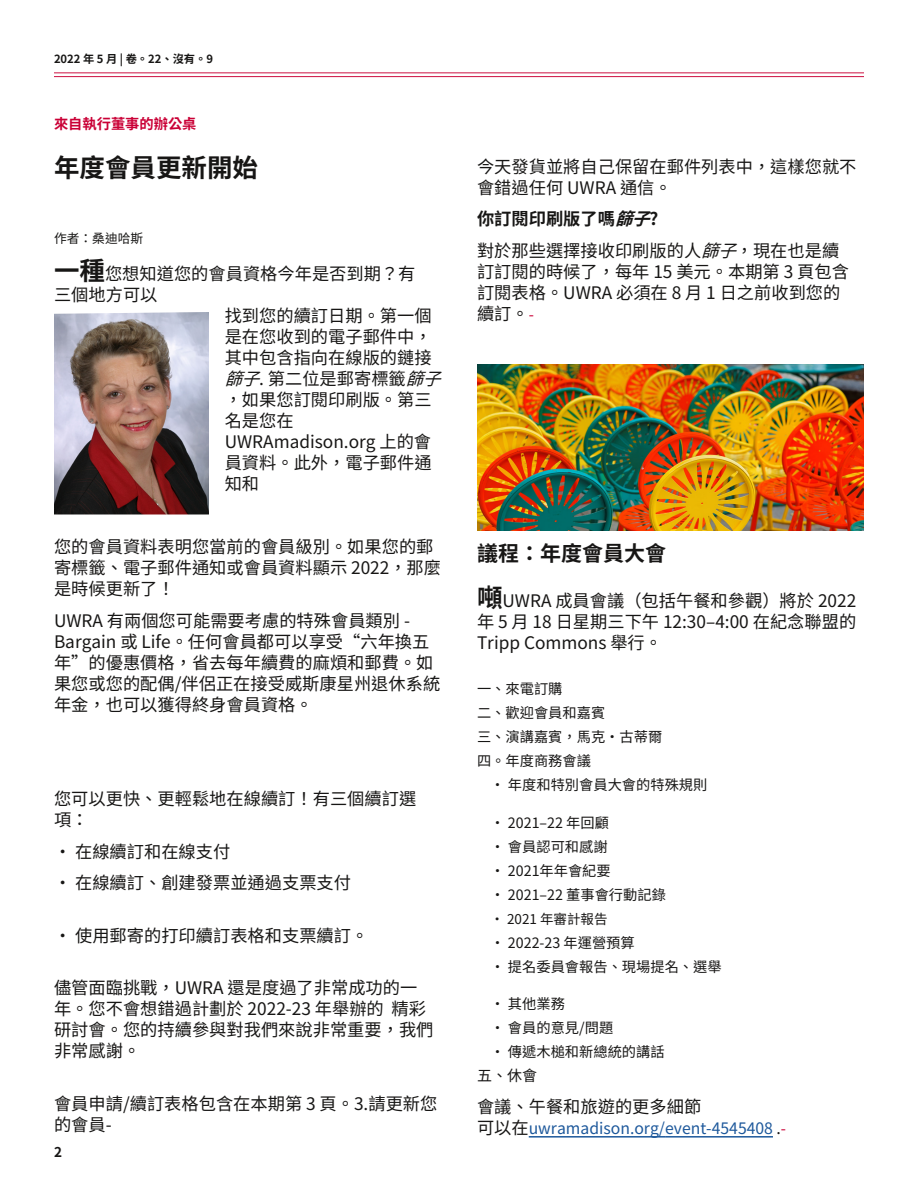
<style>
.page{position:relative;width:918px;height:1188px;background:#fff}
.page>*{position:absolute;margin:0;border:0;box-sizing:border-box;transform-origin:0 0}
.t1{font:700 25.5px "Noto Sans CJ Ktc";color:#171615}
.t2{font:700 21px "Noto Sans CJ Ktc";color:#171615}
.t3{font:17.25px/21px "Noto Sans CJ Ktc";color:#171615}
.t4{font:700 17.25px "Noto Sans CJ Ktc";color:#171615}
.t5{font:15.75px "Noto Sans CJ Ktc";color:#1d589b}
.t6{font:15px "Noto Sans CJ Ktc";color:#171615}
.t7{font:14.25px/24px "Noto Sans CJ Ktc";color:#171615}
.t8{font:700 14.25px "Noto Sans CJ Ktc";color:#ca0036}
.t9{font:13.5px "Noto Sans CJ Ktc";color:#171615}
.t10{font:700 13.5px "Noto Sans CJ Ktc";color:#171615}
.t11{font:12.75px "Noto Sans CJ Ktc";color:#171615}
.t12{font:700 11.25px "Noto Sans CJ Ktc";color:#171615}
.s1{font-style:italic}
.s2{font-size:15px;color:#ca0036}
.s3{font-weight:700;font-size:25.5px}
.s4{font-size:17.25px;color:#171615}
.s5{color:#171615}
</style>
<div class="page">
<hr style="left:54px;top:72px;width:810px;height:1px;background:#cd1141">
<hr style="left:54px;top:76px;width:810px;height:1px;background:#cd1141">
<img style="left:54px;top:312px;width:155px;height:202px">
<img style="left:477px;top:364px;width:387px;height:167px">
<hr style="left:529px;top:1136px;width:136px;height:2px;background:#1d589b">
<hr style="left:665px;top:1136px;width:108px;height:2px;background:#1d589b">
<p class="t12" style="left:54px;top:50px;width:161px">2022 年 5 ⽉ | 卷。22、沒有。9</p>
<p class="t8" style="left:54px;top:112px;width:144px">來⾃執⾏董事的辦公桌</p>
<h1 class="t1" style="left:54px;top:147px;width:205px">年度會員更新開始</h1>
<p class="t3" style="left:477px;top:155px;width:381px">今天發貨並將⾃⼰保留在郵件列表中，這樣您就不會錯過任何 UWRA 通信。</p>
<p class="t4" style="left:477px;top:205px;width:183px">你訂閱印刷版了嗎<span class="s1">篩⼦</span>?</p>
<p class="t11" style="left:54px;top:228px;width:91px">作者：桑迪哈斯</p>
<p class="t3" style="left:477px;top:239px;width:373px">對於那些選擇接收印刷版的⼈<span class="s1">篩⼦</span>，現在也是續訂訂閱的時候了，每年 15 美元。本期第 3 ⾴包含訂閱表格。UWRA 必須在 8 ⽉ 1 ⽇之前收到您的續訂。<span class="s2">-</span></p>
<p class="t3" style="left:54px;top:262px;width:363px"><span class="s3">⼀種</span>您想知道您的會員資格今年是否到期？有</p>
<p class="t3" style="left:54px;top:283px;width:105px">三個地⽅可以</p>
<p class="t3" style="left:225px;top:304px;width:208px">找到您的續訂⽇期。第⼀個</p>
<p class="t3" style="left:225px;top:325px;width:208px">是在您收到的電⼦郵件中，</p>
<p class="t3" style="left:225px;top:346px;width:208px">其中包含指向在線版的鏈接</p>
<p class="t3" style="left:225px;top:367px;width:225px"><span class="s1">篩⼦</span>. 第⼆位是郵寄標籤<span class="s1">篩⼦</span></p>
<p class="t3" style="left:225px;top:388px;width:208px">，如果您訂閱印刷版。第三</p>
<p class="t3" style="left:225px;top:409px;width:70px">名是您在</p>
<p class="t3" style="left:225px;top:430px;width:208px">UWRAmadison.org 上的會</p>
<p class="t3" style="left:225px;top:451px;width:208px">員資料。此外，電⼦郵件通</p>
<p class="t3" style="left:225px;top:472px;width:36px">知和</p>
<p class="t3" style="left:54px;top:535px;width:389px">您的會員資料表明您當前的會員級別。如果您的郵寄標籤、電⼦郵件通知或會員資料顯⽰ 2022，那麼是時候更新了！</p>
<p class="t2" style="left:477px;top:536px;width:190px">議程：年度會員⼤會</p>
<p class="t3" style="left:477px;top:589px;width:381px;text-align:justify"><span class="s3">噸</span>UWRA 成員會議（包括午餐和參觀）將於 2022年 5 ⽉ 18 ⽇星期三下午 12:30‒4:00 在紀念聯盟的Tripp Commons 舉⾏。</p>
<p class="t3" style="left:54px;top:609px;width:388px">UWRA 有兩個您可能需要考慮的特殊會員類別 -<br>Bargain 或 Life。任何會員都可以享受“六年換五年”的優惠價格，省去每年續費的⿇煩和郵費。如果您或您的配偶/伴侶正在接受威斯康星州退休系統年⾦，也可以獲得終⾝會員資格。</p>
<p class="t7" style="left:477px;top:676px;width:187px">⼀、來電訂購<br>⼆、歡迎會員和嘉賓<br>三、演講嘉賓，⾺克·古蒂爾四。年度商務會議</p>
<p class="t7" style="left:490px;top:772px;width:218px">· 年度和特別會員⼤會的特殊規則</p>
<p class="t3" style="left:54px;top:787px;width:364px">您可以更快、更輕鬆地在線續訂！有三個續訂選項：</p>
<p class="t7" style="left:490px;top:809px;width:177px">· 2021‒22 年回顧<br>· 會員認可和感謝<br>· 2021年年會紀要<br>· 2021‒22 董事會⾏動記錄</p>
<p class="t9" style="left:490px;top:908px;width:119px">· 2021 年審計報告</p>
<p class="t7" style="left:490px;top:929px;width:146px">· 2022-23 年運營預算</p>
<p class="t3" style="left:54px;top:835px;width:299px;line-height:31.5px">· 在線續訂和在線⽀付<br>· 在線續訂、創建發票並通過⽀票⽀付</p>
<p class="t3" style="left:54px;top:924px;width:316px">· 使⽤郵寄的打印續訂表格和⽀票續訂。</p>
<p class="t3" style="left:54px;top:976px;width:381px">儘管⾯臨挑戰，UWRA 還是度過了⾮常成功的⼀年。您不會想錯過計劃於 2022-23 年舉辦的 精彩研討會。您的持續參與對我們來說⾮常重要，我們⾮常感謝。</p>
<p class="t7" style="left:490px;top:953px;width:233px">· 提名委員會報告、現場提名、選舉</p>
<p class="t7" style="left:490px;top:991px;width:176px">· 其他業務<br>· 會員的意⾒/問題<br>· 傳遞⽊槌和新總統的講話</p>
<p class="t6" style="left:477px;top:1064px;width:61px">五、休會</p>
<p class="t3" style="left:54px;top:1092px;width:385px">會員申請/續訂表格包含在本期第 3 ⾴。3.請更新您的會員-</p>
<p class="t3" style="left:477px;top:1095px;width:226px">會議、午餐和旅遊的更多細節</p>
<p class="t5" style="left:477px;top:1115px;width:311px"><span class="s4">可以在</span>uwramadison.org/event-4545408 <span class="s5">.</span><span class="s2">-</span></p>
<p class="t10" style="left:54px;top:1141px;width:9px">2</p>
</div>
